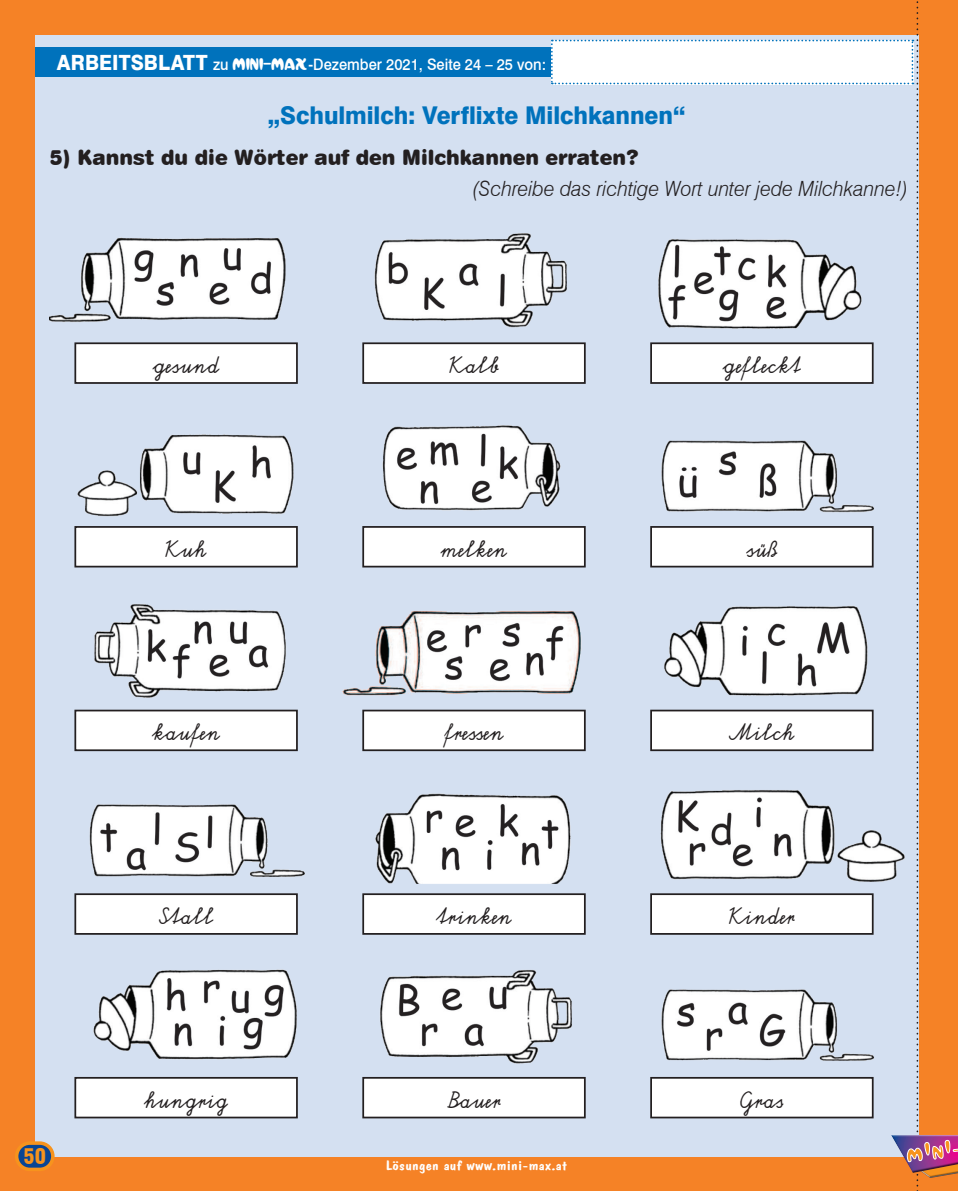
<style>
.page{position:relative;width:958px;height:1191px;background:#fff}
.page>*{position:absolute;margin:0;border:0;box-sizing:border-box;transform-origin:0 0}
.t1{font:800 24.5px "Swiss 721 BT";color:#0072bc;scale:.95 1}
.t2{font:21px "Schulschrift 95 Normal";color:#231f20;scale:1.1 1}
.t3{font:italic 300 21px "Swiss 721 BT";color:#231f20;scale:.95 1}
.t4{font:21px "Swiss 721 BT Black Rounded";color:#231f20;scale:.95 1}
.t5{font:900 condensed 21px "Swiss 721 BT";color:#f7931d}
.t6{font:500 15.75px "Swiss 721 BT";color:#fff;scale:.92 1}
.t7{font:14px "Dom Casual BT";letter-spacing:.01em;color:#fff;scale:1.31 1}
.s1{font-weight:800;font-size:21px}
.s2{font-family:"Crescent Plain";font-weight:400}
</style>
<div class="page">
<div style="left:0;top:0;width:957px;height:1191px;background:#f58226"></div>
<div style="left:35px;top:35px;width:883px;height:1121px;background:#d4e0f1"></div>
<div style="left:17px;top:1143px;width:36px;height:26px;background:#094594;border-radius:13px"></div>
<div style="left:15px;top:1141px;width:40px;height:30px;border:4px solid #f7931d;border-radius:13px"></div>
<div style="left:35px;top:47px;width:828px;height:30px;background:#0072bc"></div>
<img style="left:50px;top:233px;width:501px;height:831px">
<div style="left:75px;top:343px;width:222px;height:40px;background:#fff"></div>
<div style="left:74px;top:342px;width:224px;height:42px;border:2px solid #231f20"></div>
<div style="left:75px;top:527px;width:222px;height:39px;background:#fff"></div>
<div style="left:74px;top:526px;width:224px;height:41px;border:2px solid #231f20"></div>
<div style="left:75px;top:710px;width:222px;height:40px;background:#fff"></div>
<div style="left:74px;top:709px;width:224px;height:42px;border:2px solid #231f20"></div>
<div style="left:75px;top:894px;width:222px;height:40px;background:#fff"></div>
<div style="left:74px;top:893px;width:224px;height:41px;border:2px solid #231f20"></div>
<div style="left:75px;top:1077px;width:222px;height:40px;background:#fff"></div>
<div style="left:74px;top:1077px;width:224px;height:41px;border:2px solid #231f20"></div>
<div style="left:363px;top:343px;width:221px;height:40px;background:#fff"></div>
<div style="left:362px;top:342px;width:223px;height:42px;border:2px solid #231f20"></div>
<div style="left:363px;top:527px;width:221px;height:39px;background:#fff"></div>
<div style="left:362px;top:526px;width:223px;height:41px;border:2px solid #231f20"></div>
<div style="left:363px;top:710px;width:221px;height:40px;background:#fff"></div>
<div style="left:362px;top:709px;width:223px;height:42px;border:2px solid #231f20"></div>
<div style="left:363px;top:894px;width:221px;height:40px;background:#fff"></div>
<div style="left:362px;top:893px;width:223px;height:41px;border:2px solid #231f20"></div>
<div style="left:363px;top:1077px;width:221px;height:40px;background:#fff"></div>
<div style="left:362px;top:1077px;width:223px;height:41px;border:2px solid #231f20"></div>
<svg style="left:551px;top:1px;width:406px;height:1190px"></svg>
<p class="t6" style="left:57px;top:55px;width:533px"><span class="s1">ARBEITSBLATT</span> zu <span class="s2">MINI-MAX</span>-Dezember 2021, Seite 24 – 25 von:</p>
<p class="t1" style="left:268px;top:100px;width:441px">„Schulmilch: Verflixte Milchkannen“</p>
<p class="t4" style="left:50px;top:145px;width:621px">5) Kannst du die Wörter auf den Milchkannen erraten?</p>
<p class="t3" style="left:472px;top:176px;width:460px">(Schreibe das richtige Wort unter jede Milchkanne!)</p>
<p class="t5" style="left:23px;top:1144px;width:24px">50</p>
<p class="t2" style="left:153px;top:353px;width:62px">gesund</p>
<p class="t2" style="left:166px;top:537px;width:39px">Kuh</p>
<p class="t2" style="left:152px;top:720px;width:63px">kaufen</p>
<p class="t2" style="left:159px;top:904px;width:51px">Stall</p>
<p class="t2" style="left:144px;top:1087px;width:78px">hungrig</p>
<p class="t2" style="left:449px;top:353px;width:46px">Kalb</p>
<p class="t2" style="left:723px;top:353px;width:72px">gefleckt</p>
<p class="t2" style="left:441px;top:537px;width:62px">melken</p>
<p class="t2" style="left:746px;top:537px;width:29px">süß</p>
<p class="t2" style="left:444px;top:720px;width:55px">fressen</p>
<p class="t2" style="left:729px;top:720px;width:61px">Milch</p>
<p class="t2" style="left:436px;top:904px;width:70px">trinken</p>
<p class="t2" style="left:729px;top:904px;width:61px">Kinder</p>
<p class="t2" style="left:447px;top:1087px;width:50px">Bauer</p>
<p class="t2" style="left:740px;top:1087px;width:40px">Gras</p>
<p class="t7" style="left:386px;top:1156px;width:140px">Lösungen auf www.mini-max.at</p>
</div>
